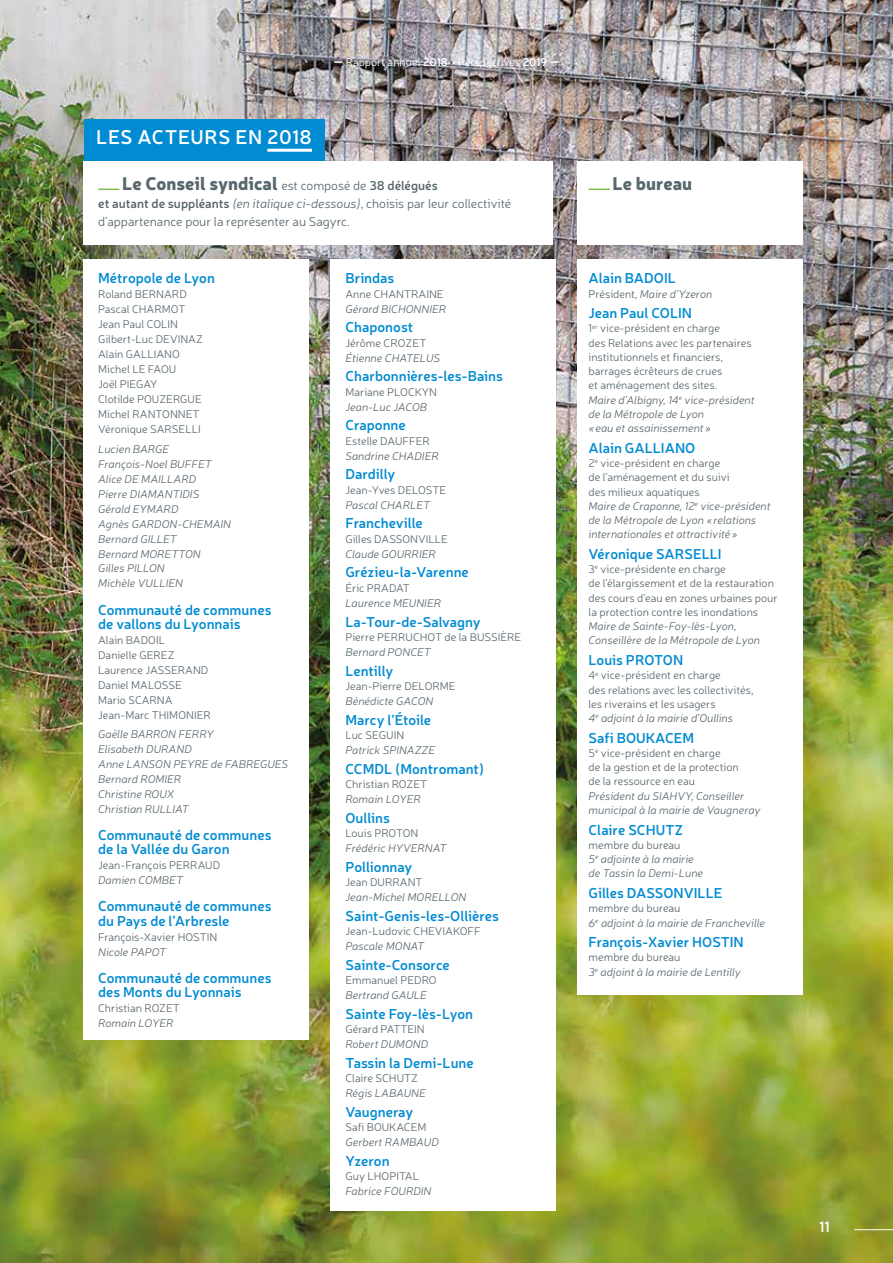
<style>
.page{position:relative;width:893px;height:1263px;background:#fff}
.page>*{position:absolute;margin:0;border:0;box-sizing:border-box;transform-origin:0 0}
.t1{font:600 19.8px "Neris";letter-spacing:.03em;color:#fff}
.t2{font:900 18px "Neris";color:#58666d}
.t3{font:600 15px "Neris";color:#fff}
.t4{font:600 14.25px/14.2px "Neris";color:#008bd2}
.t5{font:300 12.75px/18px "Neris";color:#58666d}
.t6{font:300 11.25px/14.2px "Neris";color:#58666d}
.t7{font:italic 300 11.25px/15px "Neris";color:#58666d}
.t8{font:300 11.25px "Neris";color:#fff}
.s1{font-weight:600;font-size:15px}
.s2{font-weight:600}
.s3{font-weight:300;font-size:12.75px}
.s4{font-weight:600;font-size:12.75px}
.s5{font-style:italic}
.s6{font-style:normal}
</style>
<div class="page">
<img style="left:0;top:0;width:893px;height:1263px">
<hr style="left:854px;top:1229px;width:39px;height:1px;background:#fff">
<div style="left:84px;top:161px;width:469px;height:83px;background:#fff"></div>
<div style="left:84px;top:259px;width:225px;height:781px;background:#fff"></div>
<div style="left:330px;top:259px;width:226px;height:952px;background:#fff"></div>
<svg style="left:98px;top:189px;width:21px;height:1px"></svg>
<div style="left:84px;top:119px;width:240px;height:42px;background:#008bd2"></div>
<hr style="left:267px;top:149px;width:45px;height:3px;background:#fff">
<div style="left:577px;top:259px;width:225px;height:736px;background:#fff"></div>
<div style="left:577px;top:161px;width:225px;height:83px;background:#fff"></div>
<svg style="left:588px;top:189px;width:22px;height:1px"></svg>
<p class="t8" style="left:333px;top:55px;width:228px"><span class="s1">–</span> Rapport annuel <span class="s2">2018</span> _ Perspectives <span class="s2">2019</span> <span class="s1">–</span></p>
<h1 class="t1" style="left:96px;top:124px;width:217px">LES ACTEURS EN 2018</h1>
<h2 class="t2" style="left:122px;top:170px;width:317px">Le Conseil syndical <span class="s3">est composé de</span> <span class="s4">38 délégués</span></h2>
<p class="t5" style="left:98px;top:194px;width:415px"><span class="s2">et autant de suppléants</span> <span class="s5">(en italique ci-dessous)</span>, choisis par leur collectivité d’appartenance pour la représenter au Sagyrc.</p>
<p class="t4" style="left:98px;top:270px;width:118px">Métropole de Lyon</p>
<p class="t6" style="left:98px;top:286px;width:106px;line-height:15px">Roland BERNARD<br>Pascal CHARMOT<br>Jean Paul COLIN<br>Gilbert-Luc DEVINAZ<br>Alain GALLIANO<br>Michel LE FAOU<br>Joël PIEGAY<br>Clotilde POUZERGUE<br>Michel RANTONNET<br>Véronique SARSELLI</p>
<p class="t7" style="left:98px;top:441px;width:134px">Lucien BARGE<br>François-Noel BUFFET<br>Alice DE MAILLARD<br>Pierre DIAMANTIDIS<br>Gérald EYMARD<br>Agnès GARDON-CHEMAIN<br>Bernard GILLET<br>Bernard MORETTON<br>Gilles PILLON<br>Michèle VULLIEN</p>
<p class="t4" style="left:98px;top:602px;width:175px">Communauté de communes de vallons du Lyonnais</p>
<p class="t6" style="left:98px;top:632px;width:114px;line-height:15px">Alain BADOIL<br>Danielle GEREZ<br>Laurence JASSERAND<br>Daniel MALOSSE<br>Mario SCARNA<br>Jean-Marc THIMONIER</p>
<p class="t7" style="left:98px;top:726px;width:192px">Gaëlle BARRON FERRY<br>Elisabeth DURAND<br>Anne LANSON PEYRE de FABREGUES<br>Bernard ROMIER<br>Christine ROUX<br>Christian RULLIAT</p>
<p class="t4" style="left:98px;top:827px;width:175px">Communauté de communes de la Vallée du Garon</p>
<p class="t6" style="left:98px;top:858px;width:124px">Jean-François PERRAUD</p>
<p class="t7" style="left:98px;top:872px;width:86px">Damien COMBET</p>
<p class="t4" style="left:98px;top:898px;width:175px">Communauté de communes du Pays de l’Arbresle</p>
<p class="t6" style="left:98px;top:929px;width:121px">François-Xavier HOSTIN</p>
<p class="t7" style="left:98px;top:944px;width:70px">Nicole PAPOT</p>
<p class="t4" style="left:98px;top:970px;width:175px">Communauté de communes des Monts du Lyonnais</p>
<p class="t6" style="left:98px;top:1000px;width:83px">Christian ROZET</p>
<p class="t7" style="left:98px;top:1015px;width:77px">Romain LOYER</p>
<p class="t4" style="left:345px;top:270px;width:50px">Brindas</p>
<p class="t6" style="left:345px;top:286px;width:100px">Anne CHANTRAINE</p>
<p class="t7" style="left:345px;top:301px;width:102px">Gérard BICHONNIER</p>
<p class="t4" style="left:345px;top:319px;width:69px">Chaponost</p>
<p class="t6" style="left:345px;top:335px;width:82px">Jérôme CROZET</p>
<p class="t7" style="left:345px;top:350px;width:96px">Étienne CHATELUS</p>
<p class="t4" style="left:345px;top:368px;width:159px">Charbonnières-les-Bains</p>
<p class="t6" style="left:345px;top:384px;width:93px">Mariane PLOCKYN</p>
<p class="t7" style="left:345px;top:399px;width:83px">Jean-Luc JACOB</p>
<p class="t4" style="left:345px;top:417px;width:62px">Craponne</p>
<p class="t6" style="left:345px;top:433px;width:86px">Estelle DAUFFER</p>
<p class="t7" style="left:345px;top:448px;width:95px">Sandrine CHADIER</p>
<p class="t4" style="left:345px;top:466px;width:51px">Dardilly</p>
<p class="t6" style="left:345px;top:482px;width:102px">Jean-Yves DELOSTE</p>
<p class="t7" style="left:345px;top:497px;width:86px">Pascal CHARLET</p>
<p class="t4" style="left:345px;top:516px;width:79px">Francheville</p>
<p class="t6" style="left:345px;top:531px;width:104px">Gilles DASSONVILLE</p>
<p class="t7" style="left:345px;top:546px;width:92px">Claude GOURRIER</p>
<p class="t4" style="left:345px;top:565px;width:125px">Grézieu-la-Varenne</p>
<p class="t6" style="left:345px;top:580px;width:66px">Éric PRADAT</p>
<p class="t7" style="left:345px;top:595px;width:97px">Laurence MEUNIER</p>
<p class="t4" style="left:345px;top:614px;width:137px">La-Tour-de-Salvagny</p>
<p class="t6" style="left:345px;top:629px;width:177px">Pierre PERRUCHOT de la BUSSIÈRE</p>
<p class="t7" style="left:345px;top:644px;width:87px">Bernard PONCET</p>
<p class="t4" style="left:345px;top:663px;width:49px">Lentilly</p>
<p class="t6" style="left:345px;top:678px;width:112px">Jean-Pierre DELORME</p>
<p class="t7" style="left:345px;top:693px;width:90px">Bénédicte GACON</p>
<p class="t4" style="left:345px;top:712px;width:87px">Marcy l’Étoile</p>
<p class="t6" style="left:345px;top:727px;width:60px">Luc SEGUIN</p>
<p class="t7" style="left:345px;top:742px;width:91px">Patrick SPINAZZE</p>
<p class="t4" style="left:345px;top:761px;width:140px">CCMDL (Montromant)</p>
<p class="t6" style="left:345px;top:776px;width:83px">Christian ROZET</p>
<p class="t7" style="left:345px;top:791px;width:77px">Romain LOYER</p>
<p class="t4" style="left:345px;top:810px;width:46px">Oullins</p>
<p class="t6" style="left:345px;top:825px;width:75px">Louis PROTON</p>
<p class="t7" style="left:345px;top:840px;width:103px">Frédéric HYVERNAT</p>
<p class="t4" style="left:345px;top:859px;width:68px">Pollionnay</p>
<p class="t6" style="left:345px;top:874px;width:79px">Jean DURRANT</p>
<p class="t7" style="left:345px;top:889px;width:123px">Jean-Michel MORELLON</p>
<p class="t4" style="left:345px;top:908px;width:155px">Saint-Genis-les-Ollières</p>
<p class="t6" style="left:345px;top:923px;width:137px">Jean-Ludovic CHEVIAKOFF</p>
<p class="t7" style="left:345px;top:938px;width:80px">Pascale MONAT</p>
<p class="t4" style="left:345px;top:957px;width:106px">Sainte-Consorce</p>
<p class="t6" style="left:345px;top:972px;width:93px">Emmanuel PEDRO</p>
<p class="t7" style="left:345px;top:987px;width:83px">Bertrand GAULE</p>
<p class="t4" style="left:345px;top:1006px;width:129px">Sainte Foy-lès-Lyon</p>
<p class="t6" style="left:345px;top:1022px;width:81px">Gérard PATTEIN</p>
<p class="t7" style="left:345px;top:1036px;width:84px">Robert DUMOND</p>
<p class="t4" style="left:345px;top:1055px;width:130px">Tassin la Demi-Lune</p>
<p class="t6" style="left:345px;top:1071px;width:74px">Claire SCHUTZ</p>
<p class="t7" style="left:345px;top:1085px;width:82px">Régis LABAUNE</p>
<p class="t4" style="left:345px;top:1104px;width:69px">Vaugneray</p>
<p class="t6" style="left:345px;top:1120px;width:83px">Safi BOUKACEM</p>
<p class="t7" style="left:345px;top:1134px;width:95px">Gerbert RAMBAUD</p>
<p class="t4" style="left:345px;top:1153px;width:46px">Yzeron</p>
<p class="t6" style="left:345px;top:1169px;width:75px">Guy LHOPITAL</p>
<p class="t7" style="left:345px;top:1183px;width:88px">Fabrice FOURDIN</p>
<h2 class="t2" style="left:612px;top:170px;width:81px">Le bureau</h2>
<p class="t4" style="left:588px;top:270px;width:89px">Alain BADOIL</p>
<p class="t7" style="left:588px;top:286px;width:125px"><span class="s6">Président,</span> Maire d’Yzeron</p>
<p class="t4" style="left:588px;top:305px;width:105px">Jean Paul COLIN</p>
<p class="t6" style="left:588px;top:321px;width:168px">1<sup>er</sup> vice-président en charge<br>des Relations avec les partenaires institutionnels et financiers, barrages écrêteurs de crues<br>et aménagement des sites.<br><span class="s5">Maire d’Albigny, 14</span><sup>e</sup> <span class="s5">vice-président de la Métropole de Lyon<br>« eau et assainissement »</span></p>
<p class="t4" style="left:588px;top:440px;width:108px">Alain GALLIANO</p>
<p class="t7" style="left:588px;top:456px;width:184px;line-height:14.2px"><span class="s6">2</span><sup>e</sup> <span class="s6">vice-président en charge<br>de l’aménagement et du suivi<br>des milieux aquatiques<br></span>Maire de Craponne, 12<sup>e</sup> vice-président de la Métropole de Lyon « relations internationales et attractivité »</p>
<p class="t4" style="left:588px;top:546px;width:135px">Véronique SARSELLI</p>
<p class="t6" style="left:588px;top:562px;width:191px">3<sup>e</sup> vice-présidente en charge<br>de l’élargissement et de la restauration des cours d’eau en zones urbaines pour la protection contre les inondations</p>
<p class="t7" style="left:588px;top:619px;width:173px;line-height:14.2px">Maire de Sainte-Foy-lès-Lyon,<br>Conseillère de la Métropole de Lyon</p>
<p class="t4" style="left:588px;top:652px;width:96px">Louis PROTON</p>
<p class="t6" style="left:588px;top:668px;width:166px">4<sup>e</sup> vice-président en charge<br>des relations avec les collectivités, les riverains et les usagers<br><span class="s5">4</span><sup>e</sup> <span class="s5">adjoint à la mairie d’Oullins</span></p>
<p class="t4" style="left:588px;top:730px;width:107px">Safi BOUKACEM</p>
<p class="t6" style="left:588px;top:745px;width:152px">5<sup>e</sup> vice-président en charge<br>de la gestion et de la protection de la ressource en eau</p>
<p class="t7" style="left:588px;top:788px;width:174px;line-height:14.2px">Président du SIAHVY, Conseiller municipal à la mairie de Vaugneray</p>
<p class="t4" style="left:588px;top:822px;width:96px">Claire SCHUTZ</p>
<p class="t7" style="left:588px;top:837px;width:116px;line-height:14.2px"><span class="s6">membre du bureau<br></span>5<sup>e</sup> adjointe à la mairie de Tassin la Demi-Lune</p>
<p class="t4" style="left:588px;top:885px;width:135px">Gilles DASSONVILLE</p>
<p class="t7" style="left:588px;top:901px;width:178px;line-height:14.2px"><span class="s6">membre du bureau<br></span>6<sup>e</sup> adjoint à la mairie de Francheville</p>
<p class="t4" style="left:588px;top:934px;width:157px">François-Xavier HOSTIN</p>
<p class="t7" style="left:588px;top:950px;width:154px;line-height:14.2px"><span class="s6">membre du bureau<br></span>3<sup>e</sup> adjoint à la mairie de Lentilly</p>
<h3 class="t3" style="left:819px;top:1216px;width:12px">11</h3>
</div>
